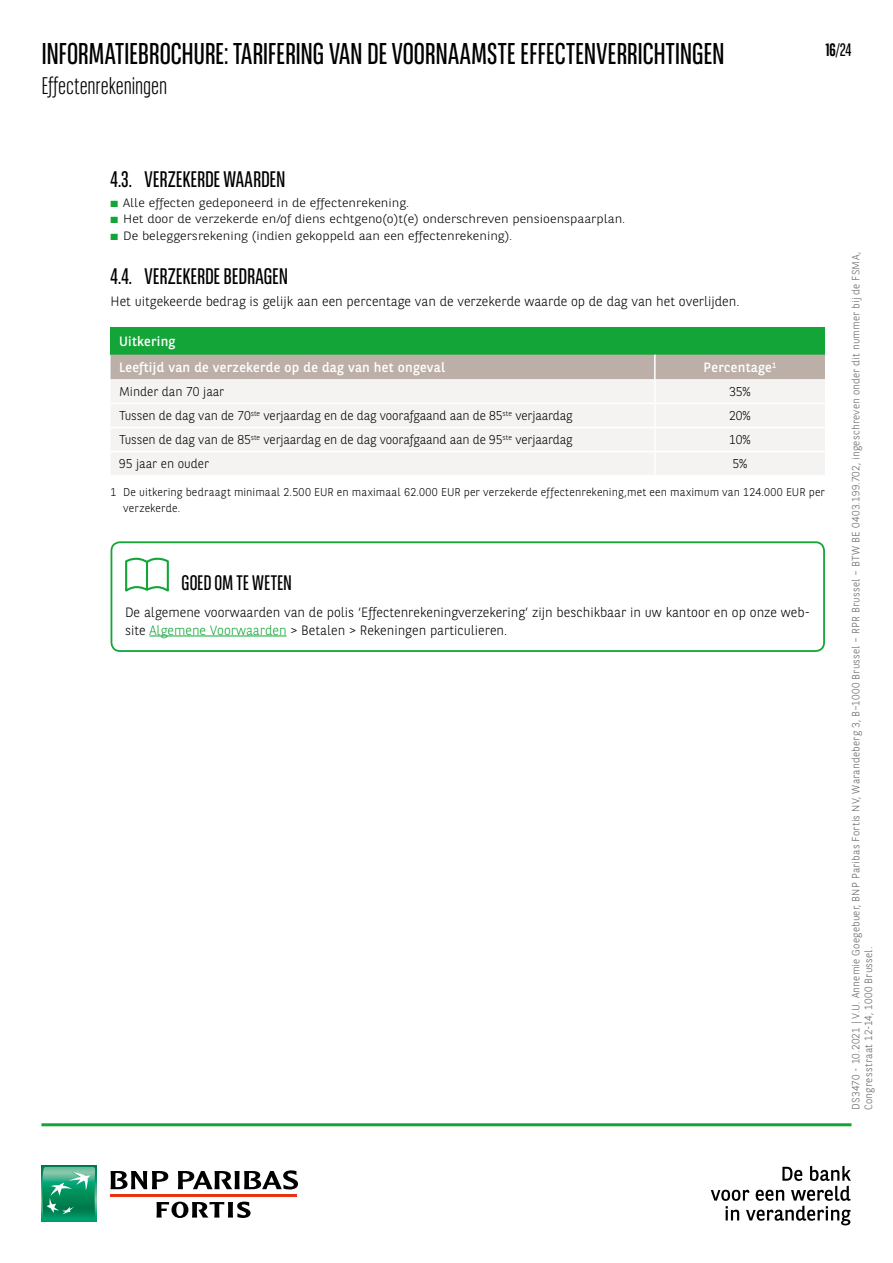
<style>
.page{position:relative;width:893px;height:1263px;background:#fff}
.page>*{position:absolute;margin:0;border:0;box-sizing:border-box;transform-origin:0 0}
.t1{font:30px "BNPP Sans Condensed";letter-spacing:-.005em;color:#000}
.t2{font:300 24px "BNPP Sans Condensed";color:#000}
.t3{font:22.5px "BNPP Sans Condensed";letter-spacing:-.005em;color:#000}
.t4{font:21px "BNPP Sans Condensed";letter-spacing:-.005em;color:#000}
.t5{font:18px "BNPP Sans Condensed";color:#000}
.t6{font:300 13.5px/18px "BNPP Sans";color:#000}
.t7{font:13.5px/26px "BNPP Sans";letter-spacing:.02em;color:#fff}
.t8{font:300 12.75px "BNPP Sans";letter-spacing:-.01em;color:#000}
.t9{font:300 12.15px "BNPP Sans";color:#000;scale:1.12 1}
.t10{font:300 11.25px/15.8px "BNPP Sans";letter-spacing:.015em;color:#000}
.t11{font:300 10.5px/12.6px "BNPP Sans";letter-spacing:.015em;color:#646363}
.s1{font-weight:700}
.s2{color:#13a538}
</style>
<div class="page">
<svg style="left:711px;top:1166px;width:140px;height:59px"></svg>
<div style="left:111px;top:327px;width:714px;height:28px;background:#13a538"></div>
<div style="left:111px;top:355px;width:714px;height:24px;background:#bbafa7"></div>
<div style="left:111px;top:379px;width:714px;height:96px;background:#f5f3f2"></div>
<hr style="left:654px;top:355px;width:2px;height:24px;background:#fff">
<hr style="left:654px;top:379px;width:2px;height:24px;background:#fff">
<hr style="left:111px;top:403px;width:544px;height:1px;background:#fff">
<hr style="left:655px;top:403px;width:170px;height:1px;background:#fff">
<hr style="left:654px;top:404px;width:2px;height:23px;background:#fff">
<hr style="left:111px;top:427px;width:544px;height:1px;background:#fff">
<hr style="left:655px;top:427px;width:170px;height:1px;background:#fff">
<hr style="left:654px;top:428px;width:2px;height:23px;background:#fff">
<hr style="left:111px;top:451px;width:544px;height:1px;background:#fff">
<hr style="left:655px;top:451px;width:170px;height:1px;background:#fff">
<hr style="left:654px;top:452px;width:2px;height:23px;background:#fff">
<hr style="left:150px;top:636px;width:137px;height:1px;background:#13a538">
<svg style="left:125px;top:557px;width:44px;height:35px"></svg>
<div style="left:111px;top:541px;width:714px;height:111px;border:2px solid #13a538;border-radius:9px"></div>
<div style="left:41px;top:1166px;width:55px;height:55px;background:#009e6b"></div>
<svg style="left:42px;top:1167px;width:53px;height:49px"></svg>
<hr style="left:111px;top:1194px;width:186px;height:3px;background:#e63312">
<svg style="left:111px;top:1171px;width:57px;height:18px"></svg>
<svg style="left:178px;top:1170px;width:120px;height:19px"></svg>
<svg style="left:156px;top:1201px;width:95px;height:17px"></svg>
<hr style="left:41px;top:1123px;width:810px;height:3px;background:#13a538">
<h1 class="t1" style="left:41px;top:35px;width:685px">INFORMATIEBROCHURE: TARIFERING VAN DE VOORNAAMSTE EFFECTENVERRICHTINGEN</h1>
<h2 class="t2" style="left:41px;top:71px;width:127px">Effectenrekeningen</h2>
<h3 class="t5" style="left:825px;top:39px;width:28px"><span class="s1">16</span>/24</h3>
<h3 class="t3" style="left:111px;top:165px;width:177px">4.3. VERZEKERDE WAARDEN</h3>
<p class="t9" style="left:111px;top:195px;width:266px"><span class="s2">■</span> Alle effecten gedeponeerd in de effectenrekening.</p>
<p class="t9" style="left:111px;top:211px;width:459px"><span class="s2">■</span> Het door de verzekerde en/of diens echtgeno(o)t(e) onderschreven pensioenspaarplan.</p>
<p class="t9" style="left:111px;top:227px;width:358px"><span class="s2">■</span> De beleggersrekening (indien gekoppeld aan een effectenrekening).</p>
<h3 class="t3" style="left:111px;top:262px;width:179px">4.4. VERZEKERDE BEDRAGEN</h3>
<p class="t6" style="left:111px;top:292px;width:628px">Het uitgekeerde bedrag is gelijk aan een percentage van de verzekerde waarde op de dag van het overlijden.</p>
<p class="t7" style="left:119px;top:328px;width:327px">Uitkering<br>Leeftijd van de verzekerde op de dag van het ongeval</p>
<p class="t7" style="left:704px;top:354px;width:74px">Percentage<sup>1</sup></p>
<p class="t8" style="left:119px;top:383px;width:107px">Minder dan 70 jaar</p>
<p class="t8" style="left:729px;top:383px;width:23px">35%</p>
<p class="t8" style="left:119px;top:407px;width:455px">Tussen de dag van de 70<sup>ste</sup> verjaardag en de dag voorafgaand aan de 85<sup>ste</sup> verjaardag</p>
<p class="t8" style="left:729px;top:407px;width:23px">20%</p>
<p class="t8" style="left:119px;top:431px;width:455px">Tussen de dag van de 85<sup>ste</sup> verjaardag en de dag voorafgaand aan de 95<sup>ste</sup> verjaardag</p>
<p class="t8" style="left:729px;top:431px;width:23px">10%</p>
<p class="t8" style="left:119px;top:455px;width:91px">95 jaar en ouder</p>
<p class="t8" style="left:732px;top:455px;width:16px">5%</p>
<p class="t10" style="left:123px;top:484px;width:703px;text-indent:-13px">1 De uitkering bedraagt minimaal 2.500 EUR en maximaal 62.000 EUR per verzekerde effectenrekening,met een maximum van 124.000 EUR per verzekerde.</p>
<h3 class="t4" style="left:182px;top:570px;width:112px">GOED OM TE WETEN</h3>
<p class="t6" style="left:125px;top:602px;width:687px">De algemene voorwaarden van de polis ‘Effectenrekeningverzekering’ zijn beschikbaar in uw kantoor en op onze web&shy;site <span class="s2">Algemene Voorwaarden</span> &gt; Betalen &gt; Rekeningen particulieren.</p>
<p class="t11" style="left:849px;top:1110px;width:860px;rotate:-90deg">DS3470 - 10.2021 | V.U. Annemie Goegebuer, BNP Paribas Fortis NV, Warandeberg 3, B–1000 Brussel – RPR Brussel – BTW BE 0403.199.702, ingeschreven onder dit nummer bij de FSMA,<br>Congresstraat 12-14, 1000 Brussel.</p>
</div>
